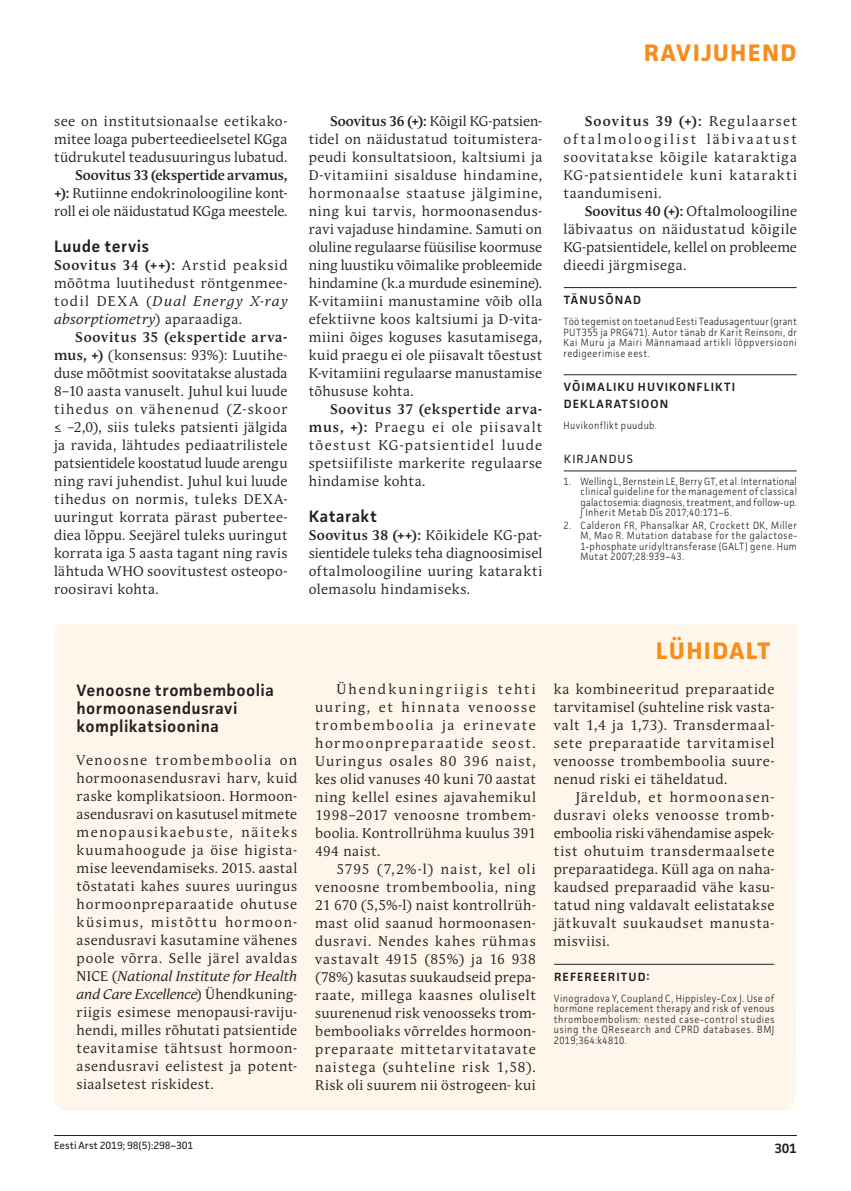
<style>
.page{position:relative;width:851px;height:1191px;background:#fff}
.page>*{position:absolute;margin:0;border:0;box-sizing:border-box;transform-origin:0 0}
.t1{font:700 24px "Facit";letter-spacing:.05em;color:#f68e1e}
.t2{font:600 16.5px/18px "Facit";letter-spacing:.025em;color:#231f20}
.t3{font:13.95px/18px "Andulka Book Pro";letter-spacing:.04em;color:#231f20;text-align:justify}
.t4{font:600 13.5px "Facit";color:#231f20}
.t5{font:600 12px/16.5px "Facit";letter-spacing:.09em;color:#231f20}
.t6{font:12px "Facit";letter-spacing:.09em;color:#231f20}
.t7{font:300 10.5px/10.5px "Facit";letter-spacing:.05em;color:#231f20;text-align:justify;scale:.9 1}
.t8{font:10.5px "Facit";letter-spacing:-.005em;color:#231f20}
.s1{font-weight:700}
.s2{font-style:italic}
</style>
<div class="page">
<hr style="left:54px;top:1135px;width:742px;height:1px;background:#231f20">
<hr style="left:563px;top:287px;width:233px;height:1px;background:#231f20">
<hr style="left:563px;top:374px;width:233px;height:1px;background:#231f20">
<hr style="left:563px;top:470px;width:233px;height:1px;background:#231f20">
<div style="left:54px;top:624px;width:742px;height:486px;background:#fef6eb"></div>
<hr style="left:554px;top:964px;width:220px;height:1px;background:#231f20">
<h1 class="t1" style="left:643px;top:38px;width:32px">RAVIJU</h1>
<h1 class="t1" style="left:730px;top:38px;width:34px">HEND</h1>
<p class="t3" style="left:54px;top:112px;width:235px">see on institutsionaalse eetikako&shy;mitee loaga puberteedieelsetel KGga tüdrukutel teadusuuringus lubatud.</p>
<p class="t3" style="left:54px;top:166px;width:235px;text-indent:21px"><span class="s1">Soovitus 33 (ekspertide arvamus, +):</span> Rutiinne endokrinoloogiline kont&shy;roll ei ole näidustatud KGga meestele.</p>
<p class="t2" style="left:54px;top:236px;width:96px">Luude tervis</p>
<p class="t3" style="left:54px;top:256px;width:235px"><span class="s1">Soovitus 34 (++):</span> Arstid peaksid mõõtma luutihedust röntgenmee&shy;todil DEXA (<span class="s2">Dual Energy X-ray absorptiometry</span>) aparaadiga.</p>
<p class="t3" style="left:54px;top:328px;width:235px;text-indent:21px"><span class="s1">Soovitus 35 (ekspertide arva&shy;mus, +)</span> (konsensus: 93%): Luutihe&shy;duse mõõtmist soovitatakse alustada 8–10 aasta vanuselt. Juhul kui luude tihedus on vähenenud (Z-skoor ≤ −2,0), siis tuleks patsienti jälgida ja ravida, lähtudes pediaatrilistele patsientidele koostatud luude arengu ning ravi juhendist. Juhul kui luude tihedus on normis, tuleks DEXA&shy;uuringut korrata pärast pubertee&shy;diea lõppu. Seejärel tuleks uuringut korrata iga 5 aasta tagant ning ravis lähtuda WHO soovitustest osteopo&shy;roosiravi kohta.</p>
<p class="t3" style="left:309px;top:112px;width:235px;text-indent:21px"><span class="s1">Soovitus 36 (+):</span> Kõigil KG-patsien&shy;tidel on näidustatud toitumistera&shy;peudi konsultatsioon, kaltsiumi ja D-vitamiini sisalduse hindamine, hormonaalse staatuse jälgimine, ning kui tarvis, hormoonasendus&shy;ravi vajaduse hindamine. Samuti on oluline regulaarse füüsilise koormuse ning luustiku võimalike probleemide hindamine (k.a murdude esinemine).<br>K-vitamiini manustamine võib olla efektiivne koos kaltsiumi ja D-vita&shy;miini õiges koguses kasutamisega, kuid praegu ei ole piisavalt tõestust K-vitamiini regulaarse manustamise tõhususe kohta.</p>
<p class="t3" style="left:309px;top:400px;width:235px;text-indent:21px"><span class="s1">Soovitus 37 (ekspertide arva&shy;mus, +):</span> Praegu ei ole piisavalt tõestust KG-patsientidel luude spetsiifiliste markerite regulaarse hindamise kohta.</p>
<p class="t2" style="left:309px;top:506px;width:70px">Katarakt</p>
<p class="t3" style="left:309px;top:526px;width:235px"><span class="s1">Soovitus 38 (++):</span> Kõikidele KG-pat&shy;sientidele tuleks teha diagnoosimisel oftalmoloogiline uuring katarakti olemasolu hindamiseks.</p>
<p class="t3" style="left:563px;top:112px;width:235px;text-indent:21px"><span class="s1">Soovitus 39 (+):</span> Regulaarset oftalmoloogilist läbivaatust soovitatakse kõigile kataraktiga KG-patsientidele kuni katarakti taandumiseni.</p>
<p class="t3" style="left:563px;top:202px;width:235px;text-indent:21px"><span class="s1">Soovitus 40 (+):</span> Oftalmoloogiline läbivaatus on näidustatud kõigile KG-patsientidele, kellel on probleeme dieedi järgmisega.</p>
<p class="t5" style="left:563px;top:291px;width:79px">TÄNUSÕNAD</p>
<p class="t7" style="left:563px;top:316px;width:261px">Töö tegemist on toetanud Eesti Teadusagentuur (grant PUT355 ja PRG471). Autor tänab dr Karit Reinsoni, dr Kai Muru ja Mairi Männamaad artikli lõppversiooni redigeerimise eest.</p>
<p class="t5" style="left:563px;top:378px;width:173px">VÕIMALIKU HUVIKONFLIKTI<br>DEKLARATSIOON</p>
<p class="t7" style="left:563px;top:420px;width:105px">Huvikonflikt puudub.</p>
<p class="t6" style="left:563px;top:452px;width:71px">KIRJANDUS</p>
<p class="t7" style="left:580px;top:475px;width:242px;text-indent:-17px">1. Welling L, Bernstein LE, Berry GT, et al. International clinical guideline for the management of classical galactosemia: diagnosis, treatment, and follow-up.<br>J Inherit Metab Dis 2017;40:171–6.</p>
<p class="t7" style="left:580px;top:519px;width:242px;text-indent:-17px">2. Calderon FR, Phansalkar AR, Crockett DK, Miller M, Mao R. Mutation database for the galactose-1-phosphate uridyltransferase (GALT) gene. Hum Mutat 2007;28:939–43.</p>
<p class="t2" style="left:77px;top:681px;width:199px">Venoosne trombemboolia hormoonasendusravi komplikatsioonina</p>
<p class="t3" style="left:77px;top:751px;width:222px">Venoosne trombemboolia on hormoonasendusravi harv, kuid raske komplikatsioon. Hormoon&shy;asendusravi on kasutusel mitmete menopausikaebuste, näiteks kuumahoogude ja öise higista&shy;mise leevendamiseks. 2015. aastal tõstatati kahes suures uuringus hormoonpreparaatide ohutuse küsimus, mistõttu hormoon&shy;asendusravi kasutamine vähenes poole võrra. Selle järel avaldas NICE (<span class="s2">National Institute for Health and Care Excellence</span>) Ühendkuning&shy;riigis esimese menopausi-raviju&shy;hendi, milles rõhutati patsientide teavitamise tähtsust hormoon&shy;asendusravi eelistest ja potent&shy;siaalsetest riskidest.</p>
<p class="t3" style="left:315px;top:680px;width:222px;text-indent:21px">Ühendkuningriigis tehti uuring, et hinnata venoosse trombemboolia ja erinevate hormoonpreparaatide seost.<br>Uuringus osales 80 396 naist, kes olid vanuses 40 kuni 70 aastat ning kellel esines ajavahemikul 1998–2017 venoosne trombem&shy;boolia. Kontrollrühma kuulus 391<br>494 naist.</p>
<p class="t3" style="left:315px;top:860px;width:222px;text-indent:21px">5795 (7,2%-l) naist, kel oli venoosne trombemboolia, ning 21 670 (5,5%-l) naist kontrollrüh&shy;mast olid saanud hormoonasen&shy;dusravi. Nendes kahes rühmas vastavalt 4915 (85%) ja 16 938 (78%) kasutas suukaudseid prepa&shy;raate, millega kaasnes oluliselt suurenenud risk venoosseks trom&shy;bembooliaks võrreldes hormoon&shy;preparaate mittetarvitatavate naistega (suhteline risk 1,58).<br>Risk oli suurem nii östrogeen- kui</p>
<h1 class="t1" style="left:655px;top:636px;width:116px">LÜHIDALT</h1>
<p class="t3" style="left:553px;top:680px;width:222px">ka kombineeritud preparaatide tarvitamisel (suhteline risk vasta&shy;valt 1,4 ja 1,73). Transdermaal&shy;sete preparaatide tarvitamisel venoosse trombemboolia suure&shy;nenud riski ei täheldatud.</p>
<p class="t3" style="left:553px;top:788px;width:222px;text-indent:21px">Järeldub, et hormoonasen&shy;dusravi oleks venoosse tromb&shy;emboolia riski vähendamise aspek&shy;tist ohutuim transdermaalsete preparaatidega. Küll aga on naha&shy;kaudsed preparaadid vähe kasu&shy;tatud ning valdavalt eelistatakse jätkuvalt suukaudset manusta&shy;misviisi.</p>
<p class="t5" style="left:554px;top:968px;width:97px">REFEREERITUD:</p>
<p class="t7" style="left:553px;top:992px;width:246px">Vinogradova Y, Coupland C, Hippisley-Cox J. Use of hormone replacement therapy and risk of venous thromboembolism: nested case-control studies using the QResearch and CPRD databases. BMJ 2019;364:k4810.</p>
<p class="t8" style="left:54px;top:1139px;width:141px">Eesti Arst 2019; 98(5):298–301</p>
<p class="t4" style="left:774px;top:1139px;width:24px">301</p>
</div>
